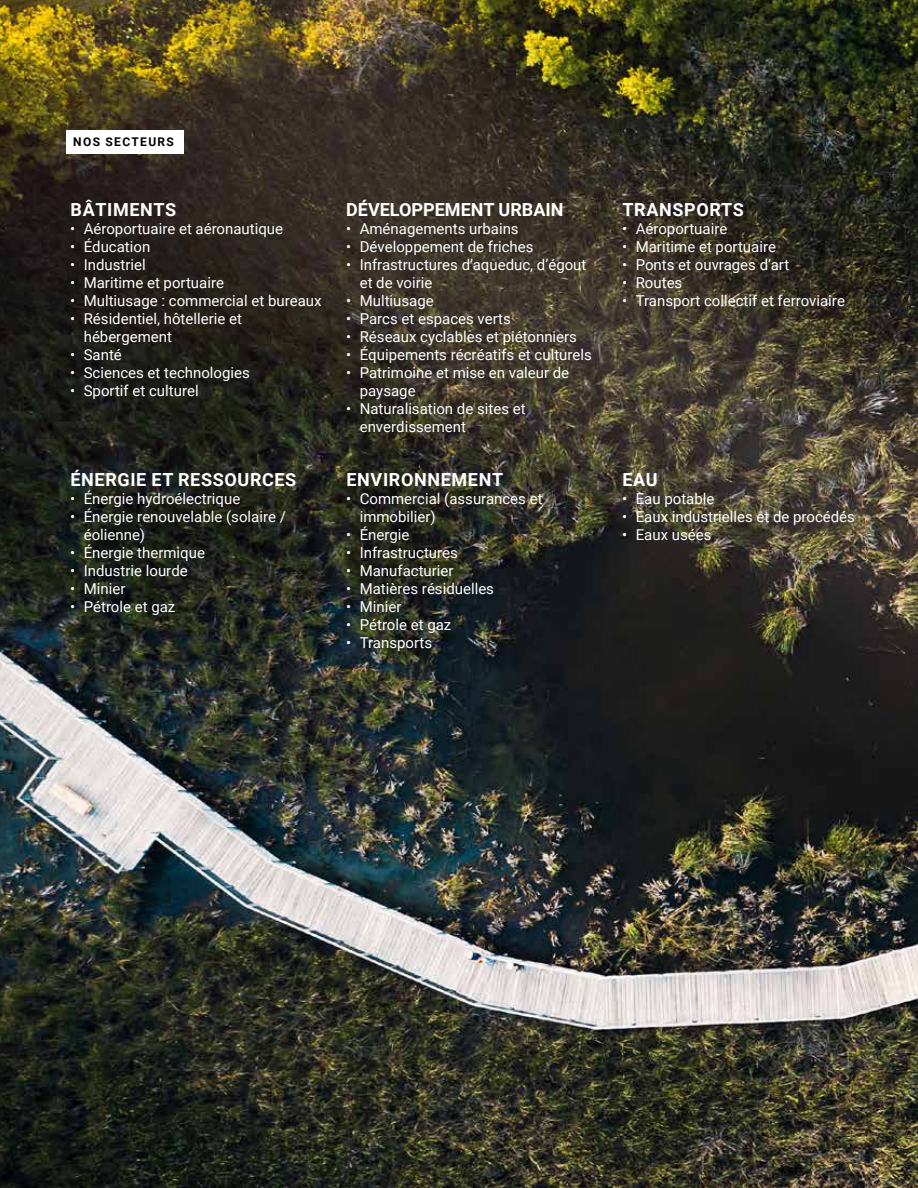
<style>
.page{position:relative;width:918px;height:1188px;background:#fff}
.page>*{position:absolute;margin:0;border:0;box-sizing:border-box;transform-origin:0 0}
.t1{font:700 18px "Roboto";letter-spacing:.035em;color:#fff}
.t2{font:700 18px "Roboto";color:#fff}
.t3{font:15px/18px "Roboto";color:#fff}
.t4{font:700 12px "Roboto";letter-spacing:.115em;color:#000}
</style>
<div class="page">
<img style="left:0;top:0;width:918px;height:1188px">
<div style="left:67px;top:130px;width:117px;height:24px;background:#fff"></div>
<p class="t4" style="left:73px;top:134px;width:102px">NOS SECTEURS</p>
<p class="t1" style="left:71px;top:197px;width:107px">BÂTIMENTS</p>
<p class="t3" style="left:70px;top:219px;width:214px">• Aéroportuaire et aéronautique</p>
<p class="t3" style="left:70px;top:237px;width:82px">• Éducation</p>
<p class="t3" style="left:70px;top:255px;width:77px">• Industriel</p>
<p class="t3" style="left:70px;top:273px;width:155px">• Maritime et portuaire</p>
<p class="t3" style="left:70px;top:291px;width:253px">• Multiusage : commercial et bureaux</p>
<p class="t3" style="left:84px;top:309px;width:160px;text-indent:-14px">• Résidentiel, hôtellerie et hébergement</p>
<p class="t3" style="left:70px;top:345px;width:53px">• Santé</p>
<p class="t3" style="left:70px;top:363px;width:181px">• Sciences et technologies</p>
<p class="t3" style="left:70px;top:381px;width:130px">• Sportif et culturel</p>
<p class="t1" style="left:71px;top:467px;width:227px">ÉNERGIE ET RESSOURCES</p>
<p class="t3" style="left:70px;top:489px;width:172px">• Énergie hydroélectrique</p>
<p class="t3" style="left:84px;top:507px;width:204px;text-indent:-14px">• Énergie renouvelable (solaire / éolienne)</p>
<p class="t3" style="left:70px;top:543px;width:136px">• Énergie thermique</p>
<p class="t3" style="left:70px;top:561px;width:119px">• Industrie lourde</p>
<p class="t3" style="left:70px;top:579px;width:57px">• Minier</p>
<p class="t3" style="left:70px;top:597px;width:107px">• Pétrole et gaz</p>
<p class="t2" style="left:346px;top:197px;width:219px">DÉVELOPPEMENT URBAIN</p>
<p class="t3" style="left:346px;top:219px;width:174px">• Aménagements urbains</p>
<p class="t3" style="left:346px;top:237px;width:189px">• Développement de friches</p>
<p class="t3" style="left:360px;top:255px;width:228px;text-indent:-14px">• Infrastructures d’aqueduc, d’égout et de voirie</p>
<p class="t3" style="left:346px;top:291px;width:89px">• Multiusage</p>
<p class="t3" style="left:346px;top:309px;width:166px">• Parcs et espaces verts</p>
<p class="t3" style="left:346px;top:327px;width:232px">• Réseaux cyclables et piétonniers</p>
<p class="t3" style="left:346px;top:345px;width:247px">• Équipements récréatifs et culturels</p>
<p class="t3" style="left:360px;top:363px;width:211px;text-indent:-14px">• Patrimoine et mise en valeur de paysage</p>
<p class="t3" style="left:360px;top:399px;width:167px;text-indent:-14px">• Naturalisation de sites et enverdissement</p>
<p class="t1" style="left:347px;top:467px;width:158px">ENVIRONNEMENT</p>
<p class="t3" style="left:360px;top:489px;width:184px;text-indent:-14px">• Commercial (assurances et immobilier)</p>
<p class="t3" style="left:346px;top:525px;width:65px">• Énergie</p>
<p class="t3" style="left:346px;top:543px;width:113px">• Infrastructures</p>
<p class="t3" style="left:346px;top:561px;width:109px">• Manufacturier</p>
<p class="t3" style="left:346px;top:579px;width:149px">• Matières résiduelles</p>
<p class="t3" style="left:346px;top:597px;width:57px">• Minier</p>
<p class="t3" style="left:346px;top:615px;width:107px">• Pétrole et gaz</p>
<p class="t3" style="left:346px;top:633px;width:87px">• Transports</p>
<p class="t1" style="left:623px;top:197px;width:123px">TRANSPORTS</p>
<p class="t3" style="left:622px;top:219px;width:107px">• Aéroportuaire</p>
<p class="t3" style="left:622px;top:237px;width:155px">• Maritime et portuaire</p>
<p class="t3" style="left:622px;top:255px;width:169px">• Ponts et ouvrages d’art</p>
<p class="t3" style="left:622px;top:273px;width:62px">• Routes</p>
<p class="t3" style="left:622px;top:291px;width:224px">• Transport collectif et ferroviaire</p>
<p class="t1" style="left:623px;top:467px;width:37px">EAU</p>
<p class="t3" style="left:622px;top:489px;width:94px">• Eau potable</p>
<p class="t3" style="left:622px;top:507px;width:234px">• Eaux industrielles et de procédés</p>
<p class="t3" style="left:622px;top:525px;width:91px">• Eaux usées</p>
</div>
